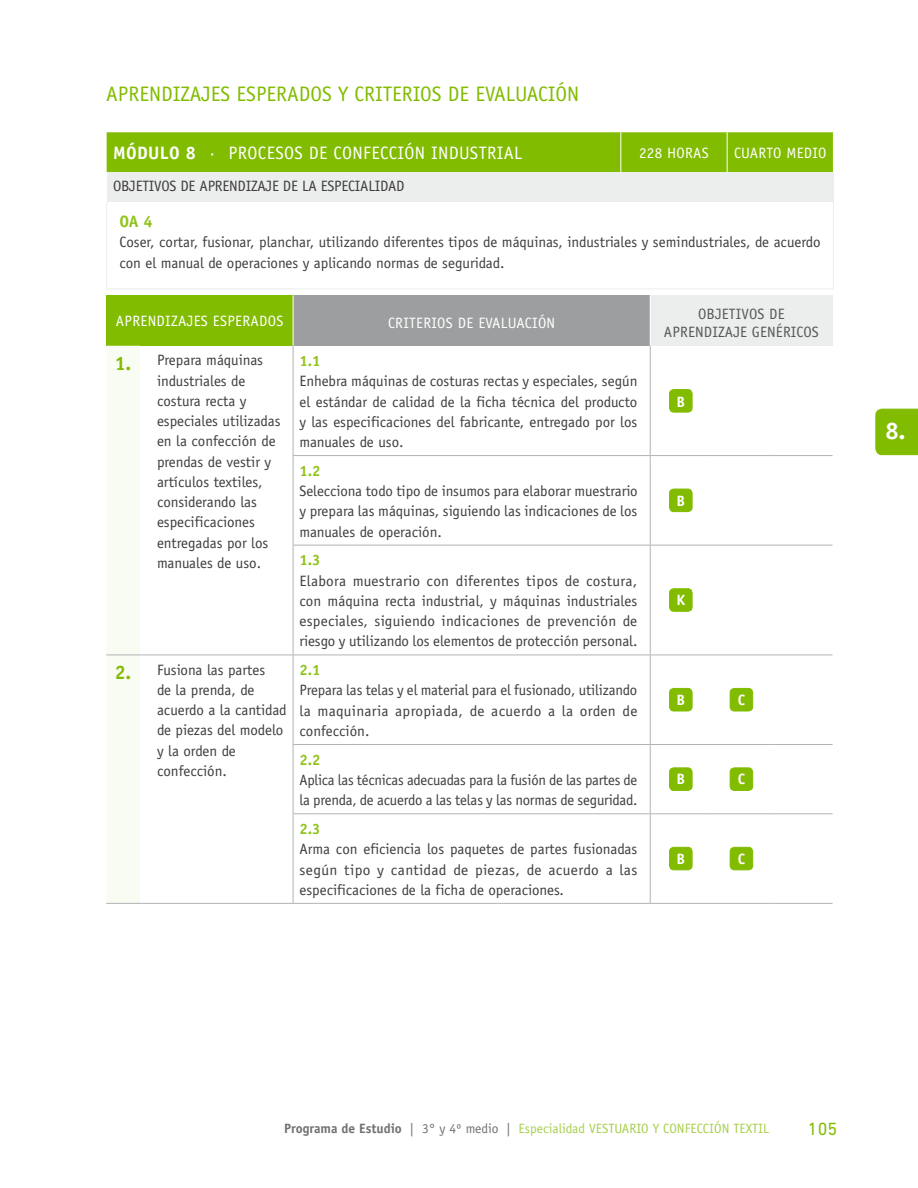
<style>
.page{position:relative;width:918px;height:1188px;background:#fff}
.page>*{position:absolute;margin:0;border:0;box-sizing:border-box;transform-origin:0 0}
.t1{font:700 24px "Officina Sans";color:#fff}
.t2{font:21px "Officina Sans";color:#82bc00}
.t3{font:18px "Officina Sans";letter-spacing:.02em;color:#fff}
.t4{font:18px "DIN Next LT Pro";color:#82bc00}
.t5{font:700 16.5px "Officina Sans";color:#8fc31a}
.t6{font:15px/20.2px "Officina Sans";color:#3e3d40;text-align:justify}
.t7{font:15px "Officina Sans";letter-spacing:.02em;color:#fff}
.t8{font:15px "Officina Sans";letter-spacing:.01em;color:#58585a}
.t9{font:700 15px "Officina Sans";color:#8fc31a}
.t10{font:700 15px "Officina Sans";color:#fff}
.t11{font:13.5px "Officina Sans";color:#a8d04d}
.s1{font-weight:700}
.s2{font-weight:700;font-size:19.5px;color:#82bc00}
.s3{font-weight:700;color:#707172}
.s4{color:#707172}
</style>
<div class="page">
<div style="left:107px;top:132px;width:726px;height:40px;background:#82bc00"></div>
<div style="left:107px;top:172px;width:726px;height:29px;background:#eceded"></div>
<hr style="left:106px;top:201px;width:1px;height:87px;background:#eceded">
<hr style="left:833px;top:201px;width:1px;height:87px;background:#eceded">
<hr style="left:106px;top:288px;width:515px;height:1px;background:#eceded">
<hr style="left:621px;top:288px;width:106px;height:1px;background:#eceded">
<hr style="left:727px;top:288px;width:107px;height:1px;background:#eceded">
<hr style="left:727px;top:132px;width:1px;height:40px;background:#fff">
<hr style="left:620px;top:132px;width:1px;height:40px;background:#fff">
<div style="left:106px;top:295px;width:187px;height:51px;background:#82bc00"></div>
<div style="left:293px;top:295px;width:357px;height:51px;background:#9c9e9f"></div>
<div style="left:650px;top:295px;width:183px;height:51px;background:#eceded"></div>
<div style="left:106px;top:346px;width:34px;height:557px;background:#f9fcf2"></div>
<hr style="left:650px;top:295px;width:1px;height:51px;background:#fff">
<hr style="left:293px;top:295px;width:1px;height:51px;background:#fff">
<hr style="left:772px;top:455px;width:61px;height:1px;background:#b1b3b4">
<hr style="left:772px;top:744px;width:61px;height:1px;background:#b1b3b4">
<hr style="left:293px;top:455px;width:357px;height:1px;background:#b1b3b4">
<hr style="left:650px;top:455px;width:61px;height:1px;background:#b1b3b4">
<hr style="left:711px;top:455px;width:61px;height:1px;background:#b1b3b4">
<hr style="left:293px;top:545px;width:357px;height:1px;background:#b1b3b4">
<hr style="left:711px;top:744px;width:61px;height:1px;background:#b1b3b4">
<hr style="left:293px;top:744px;width:357px;height:1px;background:#b1b3b4">
<hr style="left:293px;top:813px;width:357px;height:1px;background:#b1b3b4">
<hr style="left:293px;top:903px;width:357px;height:1px;background:#b1b3b4">
<hr style="left:772px;top:813px;width:61px;height:1px;background:#b1b3b4">
<hr style="left:772px;top:903px;width:61px;height:1px;background:#b1b3b4">
<hr style="left:711px;top:813px;width:61px;height:1px;background:#b1b3b4">
<hr style="left:711px;top:903px;width:61px;height:1px;background:#b1b3b4">
<hr style="left:293px;top:346px;width:1px;height:109px;background:#b1b3b4">
<hr style="left:293px;top:456px;width:1px;height:89px;background:#b1b3b4">
<hr style="left:293px;top:545px;width:1px;height:110px;background:#b1b3b4">
<hr style="left:140px;top:655px;width:153px;height:1px;background:#b1b3b4">
<hr style="left:293px;top:655px;width:1px;height:89px;background:#b1b3b4">
<hr style="left:293px;top:745px;width:1px;height:68px;background:#b1b3b4">
<hr style="left:293px;top:814px;width:1px;height:89px;background:#b1b3b4">
<hr style="left:140px;top:903px;width:153px;height:1px;background:#b1b3b4">
<hr style="left:106px;top:655px;width:34px;height:1px;background:#b1b3b4">
<hr style="left:650px;top:456px;width:1px;height:89px;background:#b1b3b4">
<hr style="left:650px;top:545px;width:61px;height:1px;background:#b1b3b4">
<hr style="left:650px;top:545px;width:1px;height:110px;background:#b1b3b4">
<hr style="left:711px;top:545px;width:61px;height:1px;background:#b1b3b4">
<hr style="left:772px;top:545px;width:61px;height:1px;background:#b1b3b4">
<hr style="left:293px;top:655px;width:357px;height:1px;background:#b1b3b4">
<hr style="left:650px;top:655px;width:61px;height:1px;background:#b1b3b4">
<hr style="left:650px;top:655px;width:1px;height:89px;background:#b1b3b4">
<hr style="left:711px;top:655px;width:61px;height:1px;background:#b1b3b4">
<hr style="left:772px;top:655px;width:61px;height:1px;background:#b1b3b4">
<hr style="left:650px;top:744px;width:61px;height:1px;background:#b1b3b4">
<hr style="left:650px;top:745px;width:1px;height:68px;background:#b1b3b4">
<hr style="left:650px;top:813px;width:61px;height:1px;background:#b1b3b4">
<hr style="left:650px;top:814px;width:1px;height:89px;background:#b1b3b4">
<hr style="left:650px;top:903px;width:61px;height:1px;background:#b1b3b4">
<hr style="left:106px;top:903px;width:34px;height:1px;background:#b1b3b4">
<hr style="left:650px;top:346px;width:1px;height:109px;background:#b1b3b4">
<div style="left:670px;top:390px;width:22px;height:22px;background:#82bc00;border-radius:4px"></div>
<div style="left:669px;top:389px;width:23px;height:23px;border:1px solid #82bc00;border-radius:4px"></div>
<div style="left:670px;top:489px;width:22px;height:23px;background:#82bc00;border-radius:4px"></div>
<div style="left:669px;top:489px;width:23px;height:23px;border:1px solid #82bc00;border-radius:4px"></div>
<div style="left:670px;top:589px;width:22px;height:22px;background:#82bc00;border-radius:4px"></div>
<div style="left:669px;top:588px;width:23px;height:24px;border:1px solid #82bc00;border-radius:4px"></div>
<div style="left:670px;top:688px;width:22px;height:23px;background:#82bc00;border-radius:4px"></div>
<div style="left:669px;top:688px;width:23px;height:23px;border:1px solid #82bc00;border-radius:4px"></div>
<div style="left:730px;top:688px;width:23px;height:23px;background:#82bc00;border-radius:4px"></div>
<div style="left:730px;top:688px;width:23px;height:23px;border:1px solid #82bc00;border-radius:4px"></div>
<div style="left:670px;top:768px;width:22px;height:22px;background:#82bc00;border-radius:4px"></div>
<div style="left:669px;top:768px;width:23px;height:23px;border:1px solid #82bc00;border-radius:4px"></div>
<div style="left:730px;top:768px;width:23px;height:22px;background:#82bc00;border-radius:4px"></div>
<div style="left:730px;top:768px;width:23px;height:23px;border:1px solid #82bc00;border-radius:4px"></div>
<div style="left:670px;top:847px;width:22px;height:23px;background:#82bc00;border-radius:4px"></div>
<div style="left:669px;top:847px;width:23px;height:23px;border:1px solid #82bc00;border-radius:4px"></div>
<div style="left:730px;top:847px;width:23px;height:23px;background:#82bc00;border-radius:4px"></div>
<div style="left:730px;top:847px;width:23px;height:23px;border:1px solid #82bc00;border-radius:4px"></div>
<svg style="left:875px;top:409px;width:43px;height:46px;background:#84bd04"></svg>
<h2 class="t2" style="left:106px;top:81px;width:475px">APRENDIZAJES ESPERADOS Y CRITERIOS DE EVALUACIÓN</h2>
<p class="t3" style="left:113px;top:143px;width:393px"><span class="s1">MóDULO 8</span> · PROCESOS DE CONFECCIÓN INDUSTRIAL</p>
<p class="t7" style="left:639px;top:144px;width:71px">228 HORAS</p>
<p class="t7" style="left:734px;top:144px;width:94px">CUARTO MEDIO</p>
<p class="t6" style="left:113px;top:176px;width:9px">objet</p>
<p class="t6" style="left:149px;top:176px;width:14px">ivos</p>
<p class="t6" style="left:181px;top:176px;width:28px">de Aprend</p>
<p class="t6" style="left:246px;top:176px;width:83px">izaje de la espec</p>
<p class="t6" style="left:355px;top:176px;width:49px">ialidad</p>
<p class="t5" style="left:119px;top:211px;width:35px">OA 4</p>
<p class="t6" style="left:119px;top:232px;width:703px">Coser, cortar, fusionar, planchar, utilizando diferentes tipos de máquinas, industriales y semindustriales, de acuerdo con el manual de operaciones y aplicando normas de seguridad.</p>
<p class="t7" style="left:116px;top:312px;width:9px">Aprend</p>
<p class="t7" style="left:165px;top:312px;width:30px">izajes</p>
<p class="t7" style="left:213px;top:312px;width:16px">Esper</p>
<p class="t7" style="left:251px;top:312px;width:18px">ados</p>
<p class="t7" style="left:388px;top:314px;width:159px">Criterios de Evaluación</p>
<p class="t8" style="left:698px;top:305px;width:17px">Objet</p>
<p class="t8" style="left:736px;top:305px;width:15px">ivos</p>
<p class="t8" style="left:769px;top:305px;width:8px">de</p>
<p class="t8" style="left:664px;top:323px;width:9px">Aprend</p>
<p class="t8" style="left:712px;top:323px;width:56px">izaje Genér</p>
<p class="t8" style="left:791px;top:323px;width:14px">icos</p>
<p class="t6" style="left:157px;top:350px;width:125px;text-align:left;text-indent:-42px"><span class="s2">1.</span> Prepara máquinas industriales de costura recta y especiales utilizadas en la confección de prendas de vestir y artículos textiles, considerando las especificaciones entregadas por los manuales de uso.</p>
<p class="t9" style="left:299px;top:352px;width:23px">1.1</p>
<p class="t6" style="left:299px;top:371px;width:340px">Enhebra máquinas de costuras rectas y especiales, según el estándar de calidad de la ficha técnica del producto y las especificaciones del fabricante, entregado por los manuales de uso.</p>
<p class="t10" style="left:677px;top:392px;width:8px">b</p>
<p class="t9" style="left:299px;top:461px;width:23px">1.2</p>
<p class="t6" style="left:299px;top:481px;width:340px">Selecciona todo tipo de insumos para elaborar muestrario y prepara las máquinas, siguiendo las indicaciones de los manuales de operación.</p>
<p class="t10" style="left:677px;top:492px;width:8px">b</p>
<p class="t9" style="left:299px;top:551px;width:23px">1.3</p>
<p class="t6" style="left:299px;top:571px;width:340px">Elabora muestrario con diferentes tipos de costura, con máquina recta industrial, y máquinas industriales especiales, siguiendo indicaciones de prevención de riesgo y utilizando los elementos de protección personal.</p>
<p class="t10" style="left:677px;top:591px;width:10px">K</p>
<p class="t6" style="left:157px;top:660px;width:131px;text-align:left;text-indent:-42px"><span class="s2">2.</span> Fusiona las partes<br>de la prenda, de acuerdo a la cantidad de piezas del modelo y la orden de confección.</p>
<p class="t9" style="left:299px;top:661px;width:23px">2.1</p>
<p class="t6" style="left:299px;top:680px;width:340px">Prepara las telas y el material para el fusionado, utilizando la maquinaria apropiada, de acuerdo a la orden de confección.</p>
<p class="t10" style="left:677px;top:690px;width:10px">B</p>
<p class="t10" style="left:738px;top:690px;width:9px">C</p>
<p class="t9" style="left:299px;top:750px;width:23px">2.2</p>
<p class="t6" style="left:299px;top:770px;width:340px">Aplica las técnicas adecuadas para la fusión de las partes de la prenda, de acuerdo a las telas y las normas de seguridad.</p>
<p class="t10" style="left:677px;top:770px;width:10px">B</p>
<p class="t10" style="left:738px;top:770px;width:9px">C</p>
<p class="t9" style="left:299px;top:820px;width:23px">2.3</p>
<p class="t6" style="left:299px;top:839px;width:340px">Arma con eficiencia los paquetes de partes fusionadas según tipo y cantidad de piezas, de acuerdo a las especificaciones de la ficha de operaciones.</p>
<p class="t10" style="left:677px;top:849px;width:10px">B</p>
<p class="t10" style="left:738px;top:849px;width:9px">C</p>
<h1 class="t1" style="left:885px;top:416px;width:21px">8.</h1>
<p class="t11" style="left:284px;top:1121px;width:486px"><span class="s3">Programa de Estudio</span> <span class="s4">| 3° y 4º medio |</span> Especialidad VESTUARIO Y CONFECCIÓN TEXTIL</p>
<p class="t4" style="left:808px;top:1118px;width:31px">105</p>
</div>
